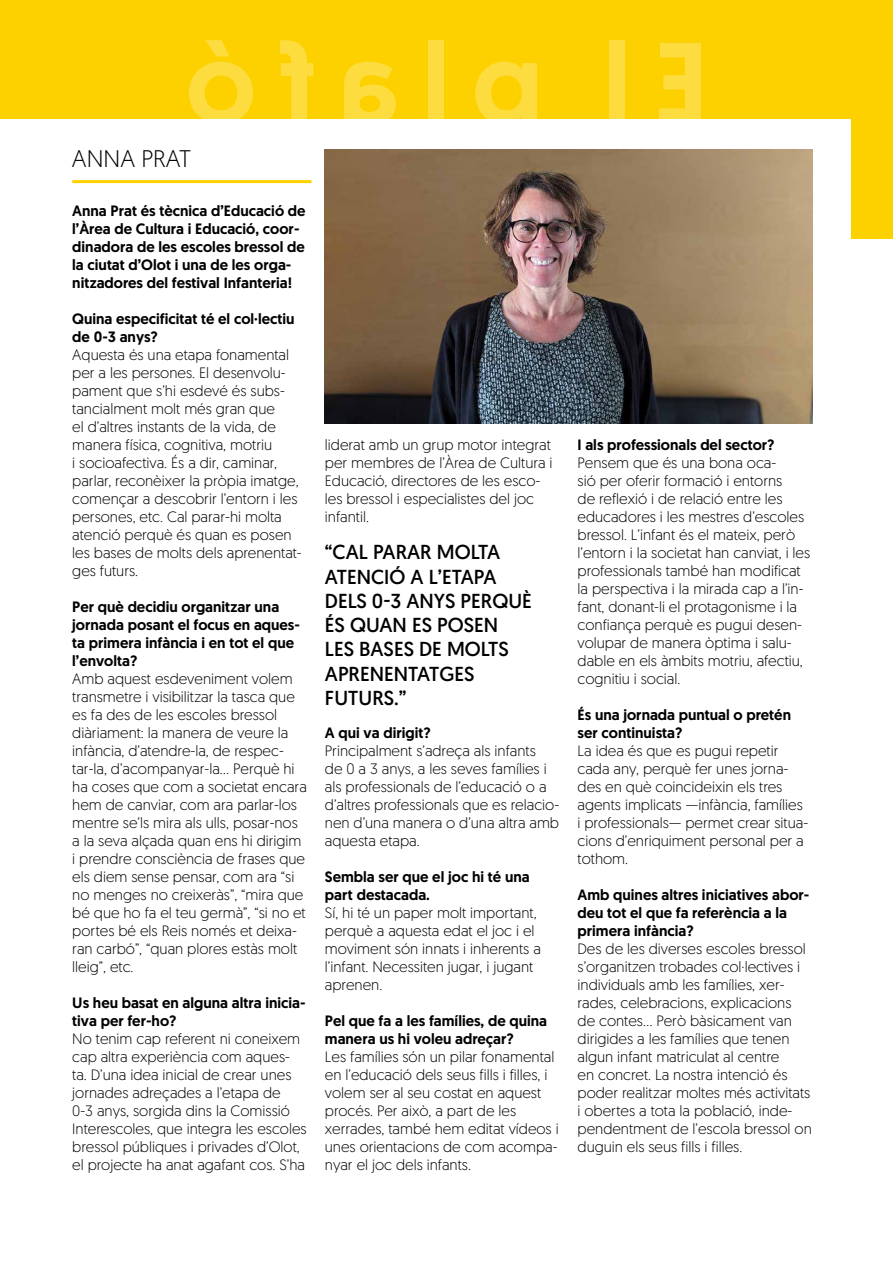
<style>
.page{position:relative;width:893px;height:1263px;background:#fff}
.page>*{position:absolute;margin:0;border:0;box-sizing:border-box;transform-origin:0 0}
.t1{font:300 24px "Geomanist";color:#000}
.t2{font:20.25px/24.3px "Geomanist";color:#000}
.t3{font:300 15px/18px "Geomanist";color:#000}
.t4{font:500 15px/18px "Geomanist";color:#000}
</style>
<div class="page">
<div style="left:0;top:0;width:893px;height:238px;background:#fdd100"></div>
<div style="left:0;top:120px;width:851px;height:193px;background:#fff"></div>
<hr style="left:72px;top:180px;width:239px;height:3px;background:#fdd100">
<img style="left:325px;top:150px;width:487px;height:273px">
<svg style="left:189px;top:119px;width:512px;height:1px"></svg>
<h1 class="t1" style="left:72px;top:143px;width:121px">ANNA PRAT</h1>
<p class="t4" style="left:72px;top:202px;width:235px">Anna Prat és tècnica d’Educació de l’Àrea de Cultura i Educació, coor&shy;dinadora de les escoles bressol de la ciutat d’Olot i una de les orga&shy;nitzadores del festival Infanteria!</p>
<p class="t4" style="left:72px;top:310px;width:224px">Quina especificitat té el col·lectiu de 0-3 anys?</p>
<p class="t3" style="left:72px;top:345px;width:231px">Aquesta és una etapa fonamental per a les persones. El desenvolu&shy;pament que s’hi esdevé és subs&shy;tancialment molt més gran que<br>el d’altres instants de la vida, de manera física, cognitiva, motriu<br>i socioafectiva. És a dir, caminar, parlar, reconèixer la pròpia imatge, començar a descobrir l’entorn i les persones, etc. Cal parar-hi molta atenció perquè és quan es posen les bases de molts dels aprenentat&shy;ges futurs.</p>
<p class="t4" style="left:72px;top:598px;width:229px">Per què decidiu organitzar una jornada posant el focus en aques&shy;ta primera infància i en tot el que l’envolta?</p>
<p class="t3" style="left:72px;top:669px;width:236px">Amb aquest esdeveniment volem transmetre i visibilitzar la tasca que es fa des de les escoles bressol diàriament: la manera de veure la infància, d’atendre-la, de respec&shy;tar-la, d’acompanyar-la... Perquè hi ha coses que com a societat encara hem de canviar, com ara parlar-los mentre se’ls mira als ulls, posar-nos a la seva alçada quan ens hi dirigim i prendre consciència de frases que els diem sense pensar, com ara “si no menges no creixeràs”, “mira que bé que ho fa el teu germà”, “si no et portes bé els Reis només et deixa&shy;ran carbó”, “quan plores estàs molt lleig”, etc.</p>
<p class="t4" style="left:72px;top:994px;width:235px">Us heu basat en alguna altra inicia&shy;tiva per fer-ho?</p>
<p class="t3" style="left:72px;top:1029px;width:236px">No tenim cap referent ni coneixem cap altra experiència com aques&shy;ta. D’una idea inicial de crear unes jornades adreçades a l’etapa de<br>0-3 anys, sorgida dins la Comissió Interescoles, que integra les escoles bressol públiques i privades d’Olot, el projecte ha anat agafant cos. S’ha</p>
<p class="t3" style="left:325px;top:435px;width:229px">liderat amb un grup motor integrat per membres de l’Àrea de Cultura i<br>Educació, directores de les esco&shy;les bressol i especialistes del joc infantil.</p>
<h2 class="t2" style="left:325px;top:540px;width:208px">“CAL PARAR MOLTA<br>ATENCIÓ A L’ETAPA<br>DELS 0-3 ANYS PERQUÈ<br>ÉS QUAN ES POSEN<br>LES BASES DE MOLTS<br>APRENENTATGES<br>FUTURS.”</h2>
<p class="t4" style="left:325px;top:724px;width:107px">A qui va dirigit?</p>
<p class="t3" style="left:325px;top:741px;width:236px">Principalment s’adreça als infants<br>de 0 a 3 anys, a les seves famílies i als professionals de l’educació o a d’altres professionals que es relacio&shy;nen d’una manera o d’una altra amb aquesta etapa.</p>
<p class="t4" style="left:325px;top:868px;width:206px">Sembla ser que el joc hi té una part destacada.</p>
<p class="t3" style="left:325px;top:903px;width:217px">Sí, hi té un paper molt important, perquè a aquesta edat el joc i el moviment són innats i inherents a l’infant. Necessiten jugar, i jugant aprenen.</p>
<p class="t4" style="left:325px;top:1012px;width:224px">Pel que fa a les famílies, de quina manera us hi voleu adreçar?</p>
<p class="t3" style="left:325px;top:1047px;width:235px">Les famílies són un pilar fonamental en l’educació dels seus fills i filles, i volem ser al seu costat en aquest procés. Per això, a part de les xerrades, també hem editat vídeos i unes orientacions de com acompa&shy;nyar el joc dels infants.</p>
<p class="t4" style="left:578px;top:436px;width:198px">I als professionals del sector?</p>
<p class="t3" style="left:578px;top:453px;width:234px">Pensem que és una bona oca-<br>sió per oferir formació i entorns<br>de reflexió i de relació entre les educadores i les mestres d’escoles bressol. L’infant és el mateix, però l’entorn i la societat han canviat, i les professionals també han modificat la perspectiva i la mirada cap a l’in&shy;fant, donant-li el protagonisme i la confiança perquè es pugui desen&shy;volupar de manera òptima i salu&shy;dable en els àmbits motriu, afectiu, cognitiu i social.</p>
<p class="t4" style="left:578px;top:706px;width:215px">És una jornada puntual o pretén ser continuista?</p>
<p class="t3" style="left:578px;top:741px;width:232px">La idea és que es pugui repetir cada any, perquè fer unes jorna&shy;des en què coincideixin els tres agents implicats —infància, famílies i professionals— permet crear situa&shy;cions d’enriquiment personal per a tothom.</p>
<p class="t4" style="left:578px;top:886px;width:233px">Amb quines altres iniciatives abor&shy;deu tot el que fa referència a la primera infància?</p>
<p class="t3" style="left:578px;top:939px;width:236px">Des de les diverses escoles bressol s’organitzen trobades col·lectives i individuals amb les famílies, xer&shy;rades, celebracions, explicacions de contes... Però bàsicament van dirigides a les famílies que tenen algun infant matriculat al centre<br>en concret. La nostra intenció és poder realitzar moltes més activitats i obertes a tota la població, inde&shy;pendentment de l’escola bressol on duguin els seus fills i filles.</p>
</div>
